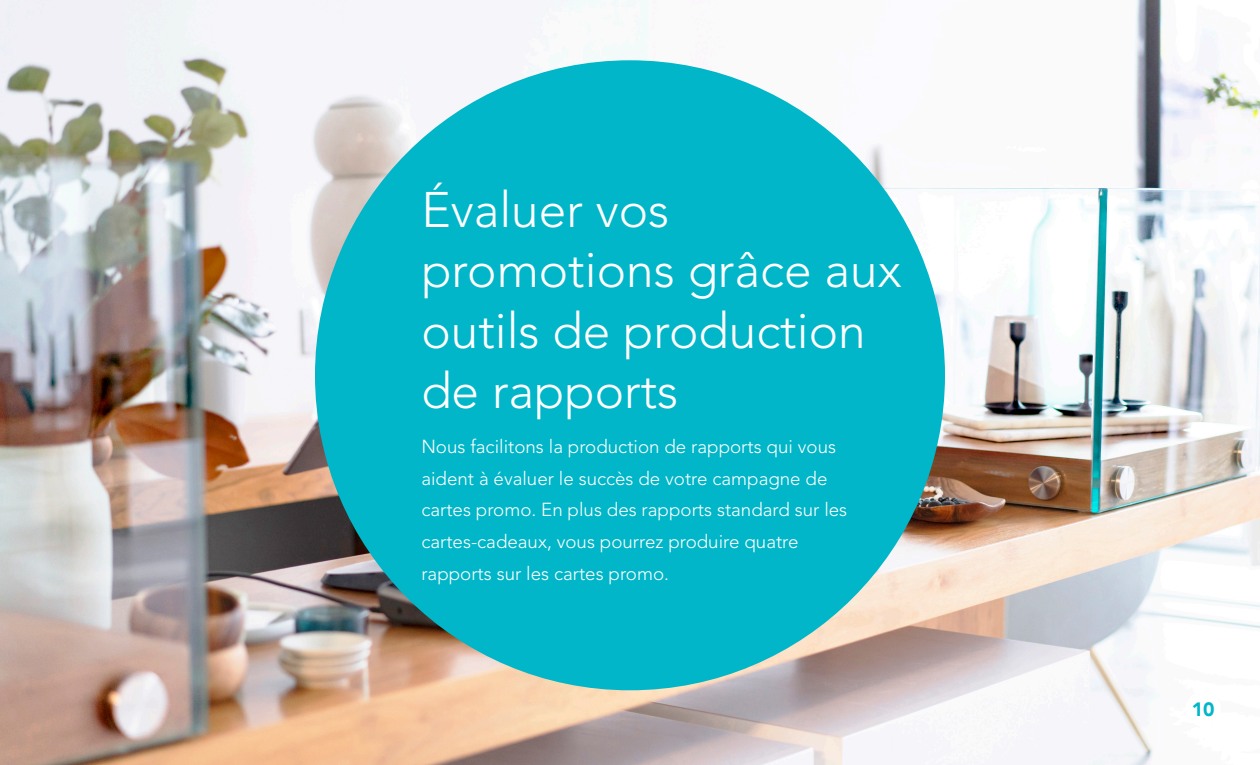
<style>
.page{position:relative;width:1260px;height:765px;background:#fff}
.page>*{position:absolute;margin:0;border:0;box-sizing:border-box;transform-origin:0 0}
.cover_text{font:300 49.5px/60px "Avenir LT Std";color:#fff}
.t1{font:900 19.25px "Avenir";color:#00b6c8}
.cover_text-2{font:300 18.75px/31.9px "Avenir LT Std";color:#fff}
</style>
<div class="page">
<img style="left:0;top:0;width:1260px;height:765px">
<div style="left:315px;top:60px;width:630px;height:630px;background:#00b6c8;border-radius:50%"></div>
<div style="left:1186px;top:691px;width:35px;height:36px;background:#fff;border-radius:50%"></div>
<p class="cover_text" style="left:421px;top:181px;width:482px">Évaluer vos promotions grâce aux outils de production de rapports</p>
<p class="cover_text-2" style="left:421px;top:430px;width:427px">Nous facilitons la production de rapports qui vous aident à évaluer le succès de votre campagne de cartes promo. En plus des rapports standard sur les cartes-cadeaux, vous pourrez produire quatre rapports sur les cartes promo.</p>
<p class="t1" style="left:1192px;top:693px;width:24px">10</p>
</div>
